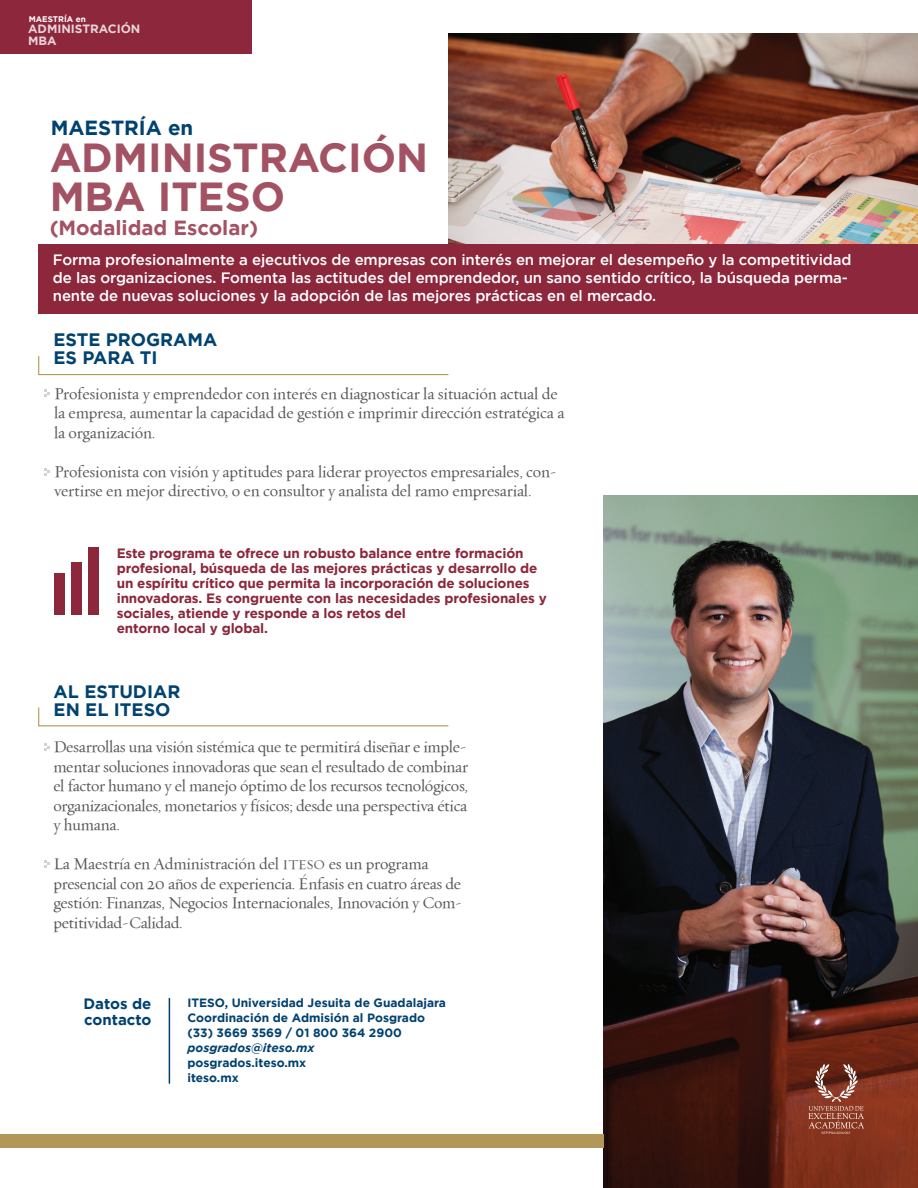
<style>
.page{position:relative;width:918px;height:1188px;background:#fff}
.page>*{position:absolute;margin:0;border:0;box-sizing:border-box;transform-origin:0 0}
.t1{font:700 40.5px/39px "Gotham";color:#8c273c}
.t2{font:700 20.4px "Gotham";color:#8c273c}
.t3{font:700 20.4px "Gotham";color:#004270}
.t4{font:700 18px "Gotham";color:#004270}
.texto_gral{font:16.5px/19.5px "Requiem Text HTF Roman";letter-spacing:-.01em;color:#57585a}
.t5{font:500 15px/18px "Gotham";letter-spacing:-.01em;color:#fff}
.t6{font:700 15px "Gotham";color:#004270}
.t7{font:700 13.5px/15px "Gotham";letter-spacing:-.01em;color:#8c273c}
.t8{font:700 12px "Gotham";color:#004270}
.t9{font:italic 700 12px "Gotham";color:#004270}
.t10{font:700 12px/12px "Gotham";color:#fff}
.t11{font:700 8.1px "Gotham";color:#fff}
.s1{font-size:13.5px}
</style>
<div class="page">
<div style="left:39px;top:244px;width:879px;height:70px;background:#8c273c"></div>
<img style="left:604px;top:496px;width:314px;height:692px">
<img style="left:448px;top:34px;width:470px;height:210px">
<div style="left:0;top:1134px;width:604px;height:13px;background:#b39758"></div>
<svg style="left:38px;top:356px;width:411px;height:20px"></svg>
<svg style="left:38px;top:707px;width:411px;height:20px"></svg>
<svg style="left:44px;top:744px;width:5px;height:7px"></svg>
<svg style="left:44px;top:860px;width:5px;height:7px"></svg>
<div style="left:88px;top:548px;width:11px;height:67px;background:#8c273c"></div>
<div style="left:71px;top:562px;width:11px;height:53px;background:#8c273c"></div>
<div style="left:54px;top:573px;width:11px;height:42px;background:#8c273c"></div>
<hr style="left:169px;top:998px;width:1px;height:86px;background:#004270">
<svg style="left:44px;top:389px;width:5px;height:8px"></svg>
<svg style="left:44px;top:468px;width:5px;height:7px"></svg>
<svg style="left:808px;top:1064px;width:56px;height:70px;background:#915040"></svg>
<div style="left:0;top:0;width:252px;height:54px;background:#8c273c"></div>
<p class="t11" style="left:29px;top:14px;width:59px">MAESTRÍA en</p>
<p class="t10" style="left:28px;top:22px;width:114px">ADMINISTRACIÓN<br>MBA</p>
<p class="t3" style="left:51px;top:116px;width:144px">MAESTRÍA en</p>
<h1 class="t1" style="left:49px;top:137px;width:380px">ADMINISTRACIÓN<br>MBA ITESO</h1>
<p class="t2" style="left:49px;top:216px;width:210px">(Modalidad Escolar)</p>
<p class="t5" style="left:53px;top:250px;width:800px">Forma profesionalmente a ejecutivos de empresas con interés en mejorar el desempeño y la competitividad de las organizaciones. Fomenta las actitudes del emprendedor, un sano sentido crítico, la búsqueda perma&shy;nente de nuevas soluciones y la adopción de las mejores prácticas en el mercado.</p>
<p class="t4" style="left:53px;top:330px;width:165px">ESTE PROGRAMA</p>
<p class="t4" style="left:53px;top:348px;width:106px">ES PARA TI</p>
<p class="texto_gral" style="left:54px;top:384px;width:512px">Profesionista y emprendedor con interés en diagnosticar la situación actual de la empresa, aumentar la capacidad de gestión e imprimir dirección estratégica a la organización.</p>
<p class="texto_gral" style="left:54px;top:462px;width:504px">Profesionista con visión y aptitudes para liderar proyectos empresariales, con&shy;vertirse en mejor directivo, o en consultor y analista del ramo empresarial.</p>
<p class="t7" style="left:117px;top:545px;width:432px">Este programa te ofrece un robusto balance entre formación profesional, búsqueda de las mejores prácticas y desarrollo de un espíritu crítico que permita la incorporación de soluciones innovadoras. Es congruente con las necesidades profesionales y sociales, atiende y responde a los retos del</p>
<p class="t7" style="left:117px;top:620px;width:153px">entorno local y global.</p>
<p class="t4" style="left:54px;top:682px;width:128px">AL ESTUDIAR</p>
<p class="t4" style="left:54px;top:700px;width:118px">EN EL ITESO</p>
<p class="texto_gral" style="left:53px;top:738px;width:416px;text-align:justify">Desarrollas una visión sistémica que te permitirá diseñar e imple&shy;mentar soluciones innovadoras que sean el resultado de combinar el factor humano y el manejo óptimo de los recursos tecnológicos, organizacionales, monetarios y físicos; desde una perspectiva ética y humana.</p>
<p class="texto_gral" style="left:53px;top:855px;width:410px">La Maestría en Administración del <span class="s1">ITESO</span> es un programa presencial con 20 años de experiencia. Énfasis en cuatro áreas de gestión: Finanzas, Negocios Internacionales, Innovación y Com&shy;petitividad-Calidad.</p>
<p class="t6" style="left:84px;top:995px;width:69px">Datos de</p>
<p class="t6" style="left:84px;top:1011px;width:69px">contacto</p>
<p class="t8" style="left:187px;top:996px;width:260px">ITESO, Universidad Jesuita de Guadalajara</p>
<p class="t8" style="left:187px;top:1011px;width:239px">Coordinación de Admisión al Posgrado</p>
<p class="t8" style="left:187px;top:1026px;width:216px">(33) 3669 3569 / 01 800 364 2900</p>
<p class="t9" style="left:187px;top:1041px;width:129px">posgrados@iteso.mx</p>
<p class="t8" style="left:187px;top:1056px;width:120px">posgrados.iteso.mx</p>
<p class="t8" style="left:187px;top:1071px;width:53px">iteso.mx</p>
</div>
